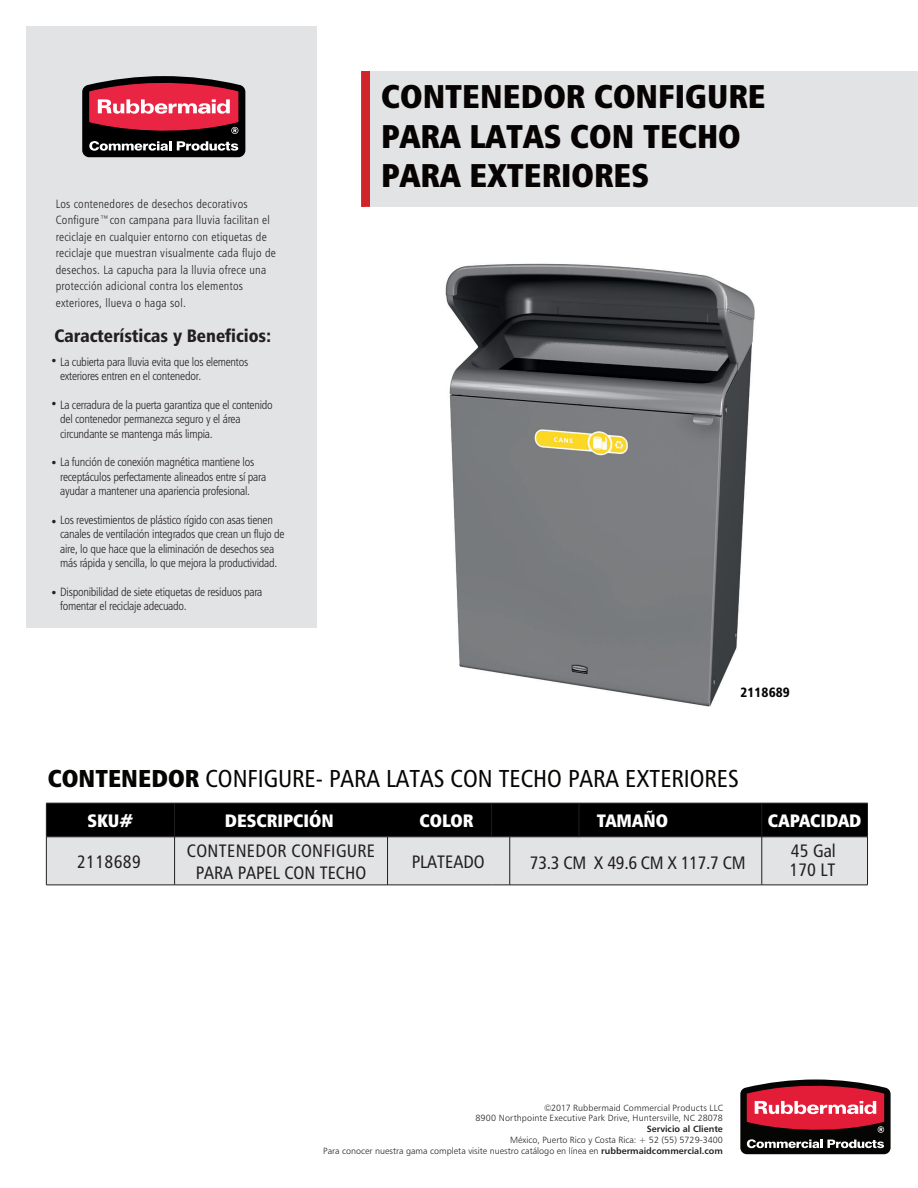
<style>
.page{position:relative;width:918px;height:1188px;background:#fff}
.page>*{position:absolute;margin:0;border:0;box-sizing:border-box;transform-origin:0 0}
.t1{font:33px/39.6px "Humanist 777 BT Extra Black Cond B";color:#080303}
.t2{font:24.45px "Humanist 777 BT Roman Condensed B";color:#050504}
.t3{font:18px/21.6px "Humanist 777 BT Roman Condensed B";letter-spacing:.02em;color:#231f20;text-align:center}
.t4{font:18px "Humanist 777 BT Extra Black Cond B";color:#fff}
.t5{font:18px "Humanist 777 BT Black Condensed B";color:#231f20}
.t6{font:18px "Humanist 777 BT Roman Condensed B";letter-spacing:-.02em;color:#231f20}
.t7{font:18px/18.3px "Humanist 777 BT Roman Condensed B";color:#231f20}
.t8{font:13.5px "Humanist 777 BT Black Condensed B";color:#050504}
.t9{font:12px/14.4px "Humanist 777 BT Light Condensed B";letter-spacing:-.02em;color:#231f20}
.t10{font:12px/16.5px "Humanist 777 BT Light Condensed B";letter-spacing:.02em;color:#231f20}
.t11{font:9px/10.8px "Humanist 777 BT Light B";color:#231f20;text-align:right}
.t12{font:9px "Humanist 777 BT Bold B";color:#231f20}
.s1{font-family:"Humanist 777 BT Extra Black Cond B"}
.s2{font-family:"Humanist 777 BT Bold B"}
</style>
<div class="page">
<img style="left:445px;top:263px;width:310px;height:444px">
<svg style="left:740px;top:1079px;width:151px;height:75px;background:#8a3a45"></svg>
<svg style="left:47px;top:804px;width:820px;height:81px;background:#838486"></svg>
<hr style="left:46px;top:803px;width:129px;height:1px;background:#231f20">
<hr style="left:46px;top:803px;width:1px;height:34px;background:#231f20">
<hr style="left:175px;top:803px;width:316px;height:1px;background:#231f20">
<hr style="left:174px;top:803px;width:1px;height:34px;background:#231f20">
<hr style="left:491px;top:803px;width:88px;height:1px;background:#231f20">
<hr style="left:491px;top:803px;width:1px;height:34px;background:#231f20">
<hr style="left:579px;top:803px;width:183px;height:1px;background:#231f20">
<hr style="left:579px;top:803px;width:1px;height:34px;background:#231f20">
<hr style="left:762px;top:803px;width:106px;height:1px;background:#231f20">
<hr style="left:762px;top:803px;width:1px;height:34px;background:#231f20">
<hr style="left:867px;top:803px;width:1px;height:34px;background:#231f20">
<hr style="left:46px;top:837px;width:129px;height:1px;background:#231f20">
<hr style="left:46px;top:837px;width:1px;height:48px;background:#231f20">
<hr style="left:175px;top:837px;width:316px;height:1px;background:#231f20">
<hr style="left:174px;top:837px;width:1px;height:48px;background:#231f20">
<hr style="left:491px;top:837px;width:88px;height:1px;background:#231f20">
<hr style="left:387px;top:837px;width:1px;height:48px;background:#231f20">
<hr style="left:579px;top:837px;width:183px;height:1px;background:#231f20">
<hr style="left:509px;top:837px;width:1px;height:48px;background:#231f20">
<hr style="left:762px;top:837px;width:106px;height:1px;background:#231f20">
<hr style="left:762px;top:837px;width:1px;height:48px;background:#231f20">
<hr style="left:867px;top:837px;width:1px;height:48px;background:#231f20">
<hr style="left:46px;top:885px;width:129px;height:1px;background:#231f20">
<hr style="left:175px;top:885px;width:316px;height:1px;background:#231f20">
<hr style="left:491px;top:885px;width:88px;height:1px;background:#231f20">
<hr style="left:579px;top:885px;width:183px;height:1px;background:#231f20">
<hr style="left:762px;top:885px;width:106px;height:1px;background:#231f20">
<div style="left:26px;top:26px;width:291px;height:602px;background:#e2e3e5"></div>
<svg style="left:82px;top:76px;width:163px;height:81px;background:#893845"></svg>
<div style="left:366px;top:71px;width:552px;height:135px;background:#e2e3e5"></div>
<div style="left:361px;top:71px;width:9px;height:136px;background:#d1232a"></div>
<p class="t10" style="left:56px;top:195px;width:222px">Los contenedores de desechos decorativos Configure™con campana para lluvia facilitan el reciclaje en cualquier entorno con etiquetas de reciclaje que muestran visualmente cada flujo de desechos. La capucha para la lluvia ofrece una protección adicional contra los elementos exteriores, llueva o haga sol.</p>
<h3 class="t5" style="left:55px;top:324px;width:219px">Características y Beneficios:</h3>
<p class="t9" style="left:60px;top:354px;width:190px;text-indent:-10px">• La cubierta para lluvia evita que los elementos exteriores entren en el contenedor.</p>
<p class="t9" style="left:60px;top:397px;width:214px;text-indent:-10px">• La cerradura de la puerta garantiza que el contenido del contenedor permanezca seguro y el área circundante se mantenga más limpia.</p>
<p class="t9" style="left:60px;top:455px;width:208px;text-indent:-10px">• La función de conexión magnética mantiene los receptáculos perfectamente alineados entre sí para ayudar a mantener una apariencia profesional.</p>
<p class="t9" style="left:60px;top:512px;width:226px">Los revestimientos de plástico rígido con asas tienen canales de ventilación integrados que crean un flujo de aire, lo que hace que la eliminación de desechos sea más rápida y sencilla, lo que mejora la productividad.</p>
<p class="t9" style="left:60px;top:584px;width:204px;text-indent:-10px">• Disponibilidad de siete etiquetas de residuos para fomentar el reciclaje adecuado.</p>
<p class="t9" style="left:50px;top:514px;width:9px">•</p>
<h1 class="t1" style="left:381px;top:76px;width:386px">CONTENEDOR CONFIGURE<br>PARA LATAS CON TECHO<br>PARA EXTERIORES</h1>
<p class="t8" style="left:740px;top:684px;width:51px">2118689</p>
<h2 class="t2" style="left:48px;top:764px;width:692px"><span class="s1">CONTENEDOR</span> CONFIGURE- PARA LATAS CON TECHO PARA EXTERIORES</h2>
<h3 class="t4" style="left:87px;top:809px;width:47px">SKU#</h3>
<h3 class="t4" style="left:225px;top:809px;width:111px">DESCRIPCIÓN</h3>
<h3 class="t4" style="left:419px;top:809px;width:55px">COLOR</h3>
<h3 class="t4" style="left:597px;top:809px;width:73px">TAMAÑO</h3>
<h3 class="t4" style="left:768px;top:809px;width:95px">CAPACIDAD</h3>
<h3 class="t3" style="left:77px;top:851px;width:65px">2118689</h3>
<h3 class="t3" style="left:187px;top:840px;width:190px">CONTENEDOR CONFIGURE<br>PARA PAPEL CON TECHO</h3>
<h3 class="t7" style="left:412px;top:852px;width:75px">PLATEADO</h3>
<h3 class="t7" style="left:789px;top:842px;width:48px">45 Gal<br>170 LT</h3>
<h3 class="t6" style="left:530px;top:851px;width:217px">73.3 CM X 49.6 CM X 117.7 CM</h3>
<p class="t11" style="left:475px;top:1102px;width:249px">©2017 Rubbermaid Commercial Products LLC<br>8900 Northpointe Executive Park Drive, Huntersville, NC 28078</p>
<p class="t12" style="left:647px;top:1123px;width:78px">Servicio al Cliente</p>
<p class="t11" style="left:323px;top:1134px;width:401px">México, Puerto Rico y Costa Rica: + 52 (55) 5729-3400<br>Para conocer nuestra gama completa visite nuestro catálogo en línea en <span class="s2">rubbermaidcommercial.com</span></p>
</div>
